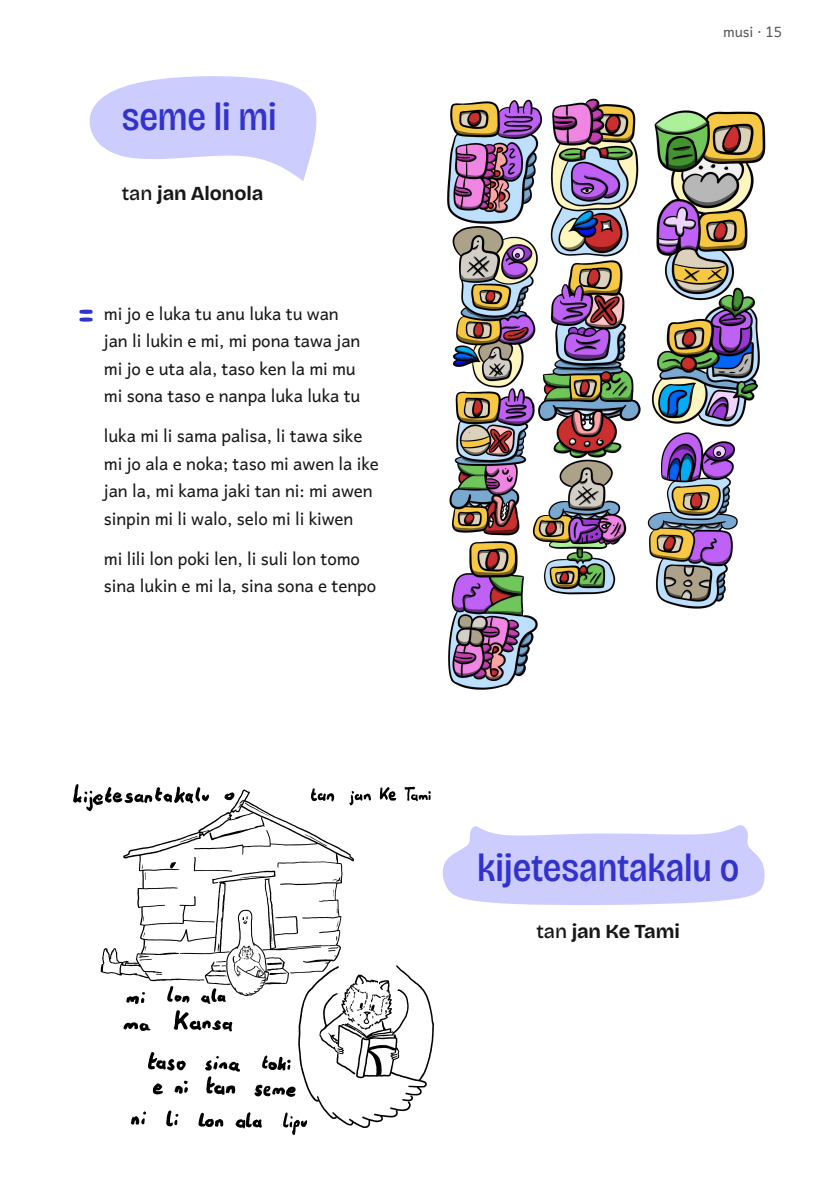
<style>
.page{position:relative;width:840px;height:1191px;background:#fff}
.page>*{position:absolute;margin:0;border:0;box-sizing:border-box;transform-origin:0 0}
.t1{font:500 semi-condensed 39.6px "Bricolage Grotesque 48 pt";letter-spacing:-.005em;color:#33c}
.t2{font:700 19.8px "Bricolage Grotesque";letter-spacing:-.01em;color:#181715}
.t3{font:17px/27.4px "Andika";letter-spacing:-.005em;color:#181715}
.t4{font:14.2px "Andika";letter-spacing:-.005em;color:#5a5a5a}
.s1{font-weight:500}
</style>
<div class="page">
<svg style="left:89px;top:76px;width:228px;height:105px"></svg>
<svg style="left:442px;top:825px;width:323px;height:80px"></svg>
<img style="left:447px;top:98px;width:319px;height:592px">
<svg style="left:79px;top:309px;width:14px;height:13px"></svg>
<img style="left:74px;top:784px;width:359px;height:350px">
<h1 class="t1" style="left:122px;top:93px;width:156px">seme li mi</h1>
<p class="t2" style="left:122px;top:181px;width:143px"><span class="s1">tan</span> jan Alonola</p>
<p class="t3" style="left:104px;top:299px;width:258px">mi jo e luka tu anu luka tu wan jan li lukin e mi, mi pona tawa jan mi jo e uta ala, taso ken la mi mu mi sona taso e nanpa luka luka tu</p>
<p class="t3" style="left:104px;top:421px;width:276px">luka mi li sama palisa, li tawa sike mi jo ala e noka; taso mi awen la ike jan la, mi kama jaki tan ni: mi awen sinpin mi li walo, selo mi li kiwen</p>
<p class="t3" style="left:104px;top:544px;width:274px">mi lili lon poki len, li suli lon tomo sina lukin e mi la, sina sona e tenpo</p>
<p class="t4" style="left:722px;top:19px;width:60px">musi · 15</p>
<h1 class="t1" style="left:477px;top:844px;width:264px">kijetesantakalu o</h1>
<p class="t2" style="left:536px;top:919px;width:145px"><span class="s1">tan</span> jan Ke Tami</p>
</div>
